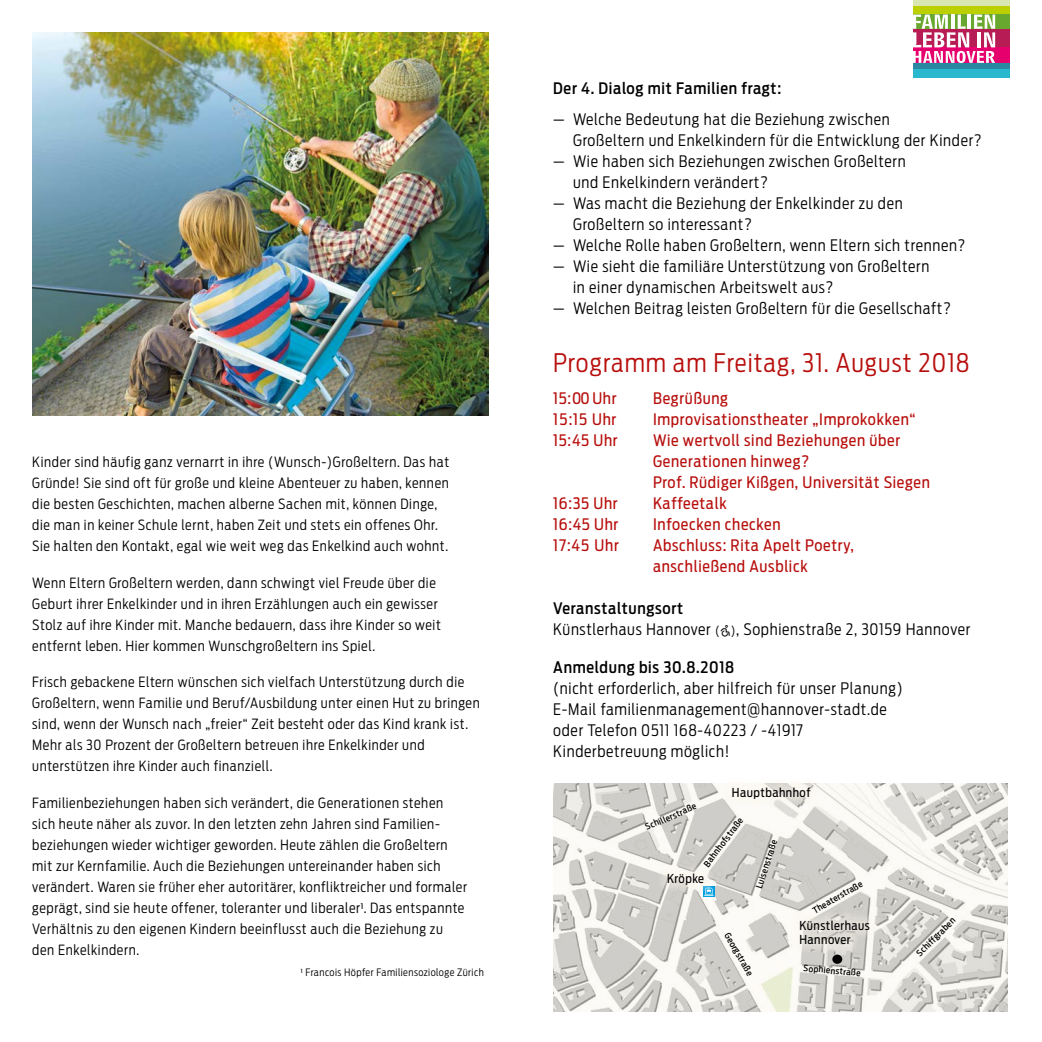
<style>
.page{position:relative;width:1042px;height:1042px;background:#fff}
.page>*{position:absolute;margin:0;border:0;box-sizing:border-box;transform-origin:0 0}
.t1{font:300 25.38px "Antenna Cond";letter-spacing:.045em;color:#b70e0c}
.t2{font:300 15.75px/21px "Antenna Cond";letter-spacing:.045em;color:#000}
.t3{font:15.75px/21px "Antenna Cond";letter-spacing:.045em;color:#b70e0c}
.t4{font:500 15.75px "Antenna Cond";letter-spacing:.045em;color:#000}
.t5{font:300 14px/21px "Antenna Cond";letter-spacing:.045em;color:#000}
.t6{font:12.25px/13.5px "Antenna Cond";letter-spacing:.04em;color:#000}
.t7{font:300 10.15px "Antenna Cond";letter-spacing:.045em;color:#000}
.t8{font:500 8.75px "Antenna Cond";color:#000}
.s1{font-weight:500}
.s2{font-size:12.25px}
</style>
<div class="page">
<div style="left:913px;top:68px;width:96px;height:9px;background:#29b8ce"></div>
<div style="left:913px;top:6px;width:96px;height:9px;background:#bccf00"></div>
<div style="left:913px;top:0;width:96px;height:6px;background:#d9e6b1"></div>
<div style="left:913px;top:29px;width:96px;height:18px;background:#b71c54"></div>
<div style="left:913px;top:47px;width:96px;height:16px;background:#e6006d"></div>
<div style="left:913px;top:63px;width:96px;height:5px;background:#2a86a1"></div>
<div style="left:913px;top:15px;width:96px;height:14px;background:#69a82f"></div>
<svg style="left:913px;top:15px;width:82px;height:48px"></svg>
<img style="left:32px;top:32px;width:457px;height:383px">
<img style="left:553px;top:783px;width:454px;height:228px">
<div style="left:723px;top:778px;width:97px;height:30px;background:#faf6eb;opacity:.95"></div>
<svg style="left:832px;top:954px;width:10px;height:10px"></svg>
<div style="left:703px;top:886px;width:11px;height:11px;background:#009fe3"></div>
<svg style="left:704px;top:894px;width:9px;height:2px"></svg>
<div style="left:658px;top:864px;width:55px;height:30px;background:#faf6eb;opacity:.95"></div>
<div style="left:790px;top:911px;width:89px;height:42px;background:#faf6eb;opacity:.95"></div>
<p class="t5" style="left:32px;top:451px;width:418px">Kinder sind häufig ganz vernarrt in ihre (Wunsch-)Großeltern. Das hat Gründe! Sie sind oft für große und kleine Abenteuer zu haben, kennen die besten Geschichten, machen alberne Sachen mit, können Dinge, die man in keiner Schule lernt, haben Zeit und stets ein offenes Ohr.<br>Sie halten den Kontakt, egal wie weit weg das Enkelkind auch wohnt.</p>
<p class="t5" style="left:32px;top:572px;width:410px">Wenn Eltern Großeltern werden, dann schwingt viel Freude über die Geburt ihrer Enkelkinder und in ihren Erzählungen auch ein gewisser Stolz auf ihre Kinder mit. Manche bedauern, dass ihre Kinder so weit entfernt leben. Hier kommen Wunschgroßeltern ins Spiel.</p>
<p class="t5" style="left:32px;top:672px;width:449px">Frisch gebackene Eltern wünschen sich vielfach Unterstützung durch die Großeltern, wenn Familie und Beruf/Ausbildung unter einen Hut zu bringen sind, wenn der Wunsch nach „freier“ Zeit besteht oder das Kind krank ist.<br>Mehr als 30 Prozent der Großeltern betreuen ihre Enkelkinder und unterstützen ihre Kinder auch finanziell.</p>
<p class="t5" style="left:32px;top:792px;width:436px">Familienbeziehungen haben sich verändert, die Generationen stehen sich heute näher als zuvor. In den letzten zehn Jahren sind Familien&shy;beziehungen wieder wichtiger geworden. Heute zählen die Großeltern mit zur Kernfamilie. Auch die Beziehungen untereinander haben sich verändert. Waren sie früher eher autoritärer, konfliktreicher und formaler geprägt, sind sie heute offener, toleranter und liberaler<sup>1</sup>. Das entspannte Verhältnis zu den eigenen Kindern beeinflusst auch die Beziehung zu den Enkelkindern.</p>
<p class="t7" style="left:301px;top:966px;width:184px"><sup>1</sup> Francois Höpfer Familiensoziologe Zürich</p>
<p class="t4" style="left:553px;top:79px;width:229px">Der 4. Dialog mit Familien fragt:</p>
<p class="t2" style="left:573px;top:109px;width:410px;text-indent:-20px">— Welche Bedeutung hat die Beziehung zwischen<br>Großeltern und Enkelkindern für die Entwicklung der Kinder?</p>
<p class="t2" style="left:573px;top:151px;width:334px;text-indent:-20px">— Wie haben sich Beziehungen zwischen Großeltern und Enkelkindern verändert?</p>
<p class="t2" style="left:573px;top:193px;width:331px;text-indent:-20px">— Was macht die Beziehung der Enkelkinder zu den<br>Großeltern so interessant?</p>
<p class="t2" style="left:553px;top:235px;width:413px">— Welche Rolle haben Großeltern, wenn Eltern sich trennen?</p>
<p class="t2" style="left:573px;top:256px;width:358px;text-indent:-20px">— Wie sieht die familiäre Unterstützung von Großeltern in einer dynamischen Arbeitswelt aus?</p>
<p class="t2" style="left:553px;top:298px;width:399px">— Welchen Beitrag leisten Großeltern für die Gesellschaft?</p>
<h1 class="t1" style="left:553px;top:348px;width:418px">Programm am Freitag, 31. August 2018</h1>
<p class="t3" style="left:553px;top:387px;width:65px">15:00 Uhr</p>
<p class="t3" style="left:653px;top:387px;width:77px">Begrüßung</p>
<p class="t3" style="left:553px;top:408px;width:65px">15:15 Uhr</p>
<p class="t3" style="left:653px;top:408px;width:264px">Improvisationstheater „Improkokken“</p>
<p class="t3" style="left:553px;top:429px;width:66px">15:45 Uhr</p>
<p class="t3" style="left:653px;top:429px;width:278px">Wie wertvoll sind Beziehungen über<br>Generationen hinweg?<br>Prof. Rüdiger Kißgen, Universität Siegen</p>
<p class="t3" style="left:553px;top:492px;width:66px">16:35 Uhr</p>
<p class="t3" style="left:653px;top:492px;width:75px">Kaffeetalk</p>
<p class="t3" style="left:553px;top:513px;width:67px">16:45 Uhr</p>
<p class="t3" style="left:653px;top:513px;width:129px">Infoecken checken</p>
<p class="t3" style="left:553px;top:534px;width:67px">17:45 Uhr</p>
<p class="t3" style="left:653px;top:534px;width:202px">Abschluss: Rita Apelt Poetry, anschließend Ausblick</p>
<p class="t2" style="left:553px;top:597px;width:419px"><span class="s1">Veranstaltungsort<br></span>Künstlerhaus Hannover <span class="s2">(</span><sub>♿</sub><span class="s2">)</span>, Sophienstraße 2, 30159 Hannover</p>
<p class="t4" style="left:553px;top:658px;width:183px">Anmeldung bis 30.8.2018</p>
<p class="t2" style="left:553px;top:678px;width:351px">(nicht erforderlich, aber hilfreich für unser Planung)<br>E-Mail familienmanagement@hannover-stadt.de oder Telefon 0511 168-40223 / -41917<br>Kinderbetreuung möglich!</p>
<p class="t6" style="left:732px;top:786px;width:80px">Hauptbahnhof</p>
<p class="t8" style="left:644px;top:822px;width:56px;rotate:-23deg">Schillerstraße</p>
<p class="t8" style="left:702px;top:862px;width:60px;rotate:-53deg">Bahnhofstraße</p>
<p class="t6" style="left:667px;top:872px;width:38px">Kröpke</p>
<p class="t8" style="left:754px;top:886px;width:52px;rotate:-72deg">Luisenstraße</p>
<p class="t8" style="left:731px;top:930px;width:49px;rotate:60deg">Georgstraße</p>
<p class="t8" style="left:811px;top:906px;width:57px;rotate:-30deg">Theaterstraße</p>
<p class="t6" style="left:799px;top:919px;width:72px">Künstlerhaus<br>Hannover</p>
<p class="t8" style="left:804px;top:963px;width:59px;rotate:5deg">Sophienstraße</p>
<p class="t8" style="left:914px;top:951px;width:52px;rotate:-45deg">Schiffgraben</p>
</div>
